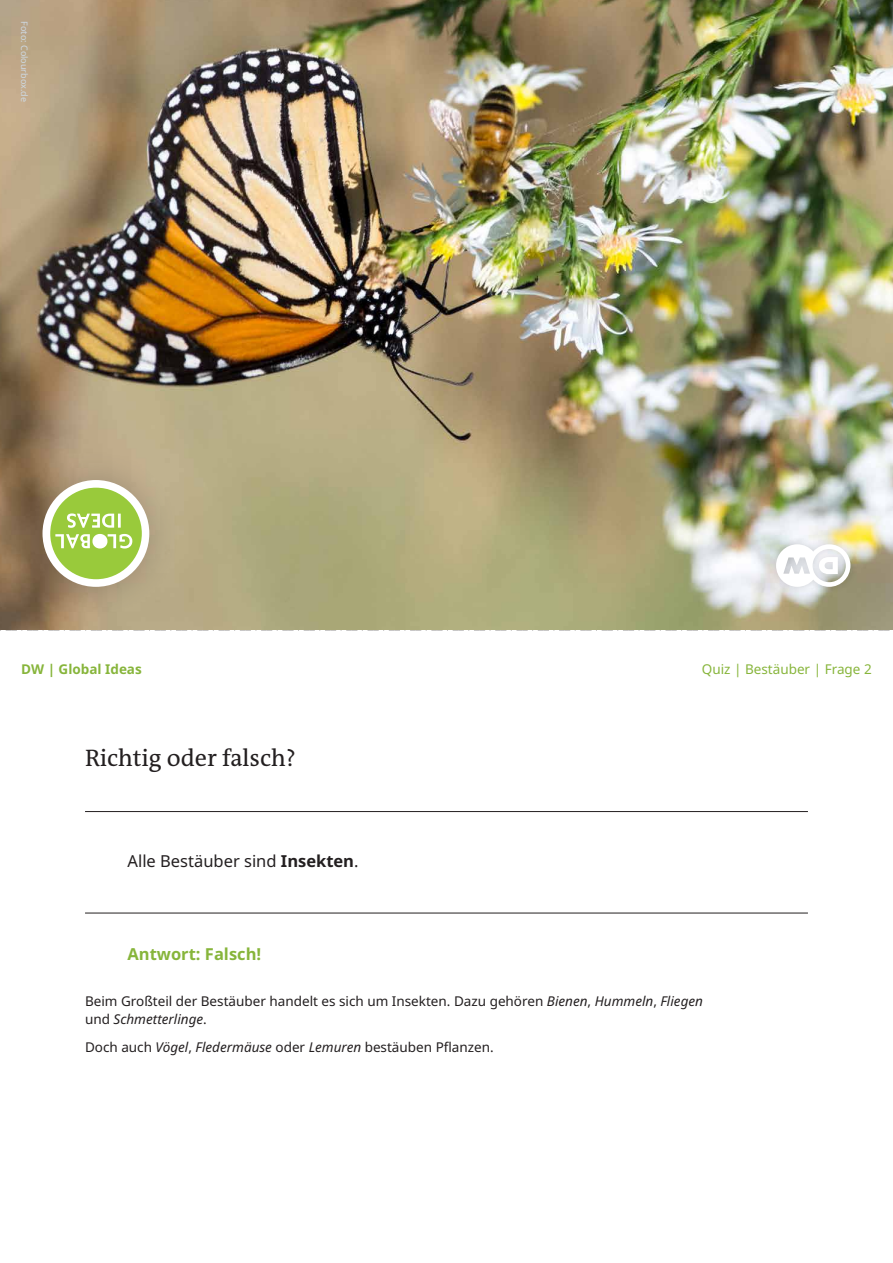
<style>
.page{position:relative;width:893px;height:1263px;background:#fff}
.page>*{position:absolute;margin:0;border:0;box-sizing:border-box;transform-origin:0 0}
.t1{font:24px "DW The Antiqua B W5 Plain";color:#231f20}
.t2{font:16.5px "Noto Sans";color:#231f20}
.t3{font:700 16.5px "Noto Sans";color:#87b53b}
.t4{font:13.5px/18.5px "Noto Sans";color:#231f20}
.t5{font:13.5px "Noto Sans";color:#87b53b}
.t6{font:700 13.5px "Noto Sans";color:#87b53b}
.t7{font:9px "Noto Sans";color:#ced9e3}
.s1{font-weight:700}
.s2{font-style:italic}
</style>
<div class="page">
<svg style="left:0;top:629px;width:893px;height:1px"></svg>
<hr style="left:85px;top:811px;width:723px;height:1px;background:#231f20">
<hr style="left:85px;top:913px;width:723px;height:1px;background:#231f20">
<img style="left:0;top:0;width:893px;height:629px">
<div style="left:10px;top:447px;width:172px;height:172px;background:#231f20;opacity:.25"></div>
<div style="left:43px;top:480px;width:106px;height:107px;background:#fff;border-radius:50%"></div>
<div style="left:50px;top:488px;width:92px;height:91px;background:#99ca3b;border-radius:50%"></div>
<svg style="left:55px;top:513px;width:77px;height:35px"></svg>
<div style="left:768px;top:537px;width:90px;height:58px;background:#231f20;opacity:.2"></div>
<svg style="left:776px;top:544px;width:74px;height:43px"></svg>
<p class="t7" style="left:31px;top:21px;width:82px;rotate:90deg">Foto: Colourbox.de</p>
<p class="t6" style="left:21px;top:659px;width:122px">DW | Global Ideas</p>
<p class="t5" style="left:702px;top:659px;width:171px">Quiz | Bestäuber | Frage 2</p>
<h1 class="t1" style="left:85px;top:742px;width:212px">Richtig oder falsch?</h1>
<p class="t2" style="left:128px;top:850px;width:232px">Alle Bestäuber sind <span class="s1">Insekten</span>.</p>
<p class="t3" style="left:128px;top:942px;width:135px">Antwort: Falsch!</p>
<p class="t4" style="left:85px;top:992px;width:619px">Beim Großteil der Bestäuber handelt es sich um Insekten. Dazu gehören <span class="s2">Bienen</span>, <span class="s2">Hummeln</span>, <span class="s2">Fliegen </span>und <span class="s2">Schmetterlinge</span>.</p>
<p class="t4" style="left:85px;top:1038px;width:410px">Doch auch <span class="s2">Vögel</span>, <span class="s2">Fledermäuse</span> oder <span class="s2">Lemuren</span> bestäuben Pflanzen.</p>
</div>
